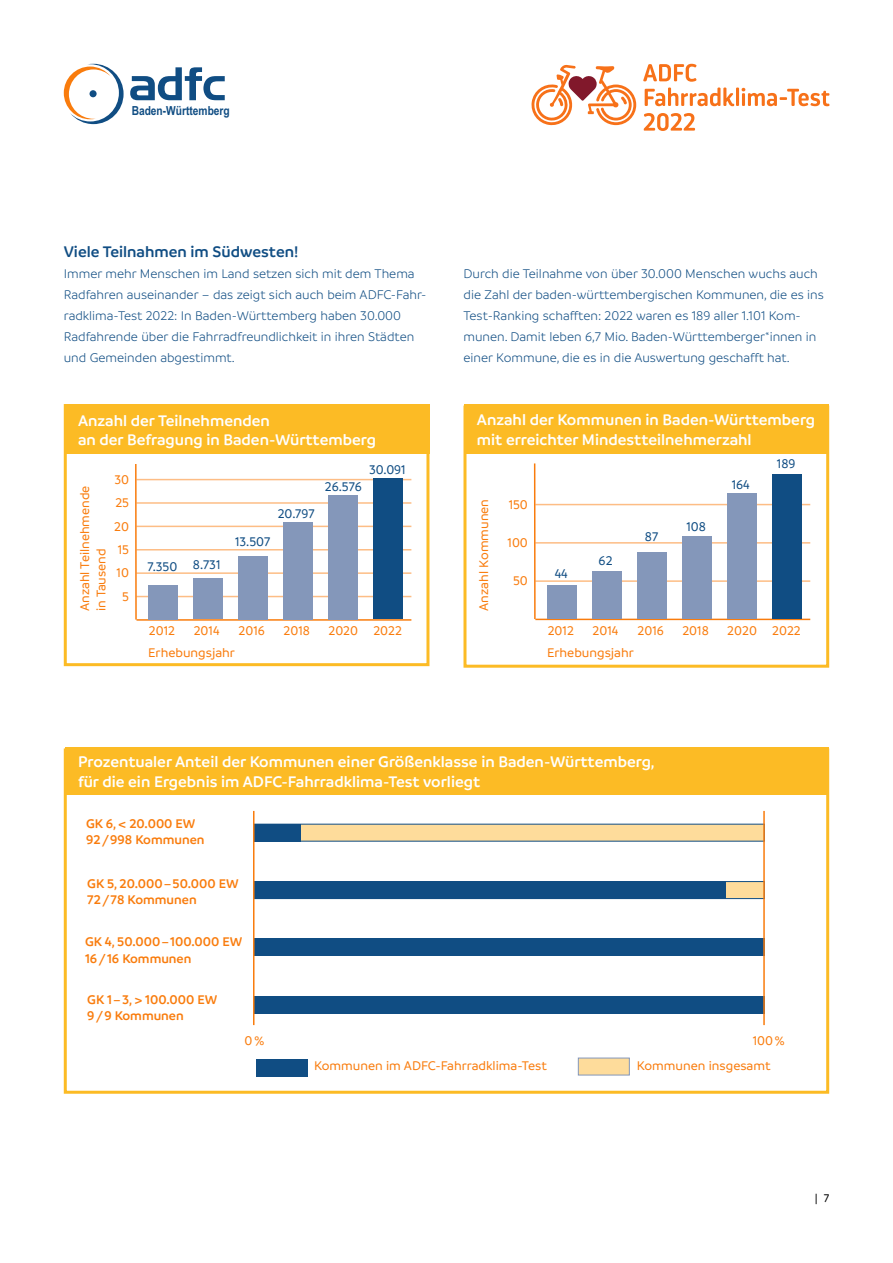
<style>
.page{position:relative;width:893px;height:1263px;background:#fff}
.page>*{position:absolute;margin:0;border:0;box-sizing:border-box;transform-origin:0 0}
.t1{font:600 16.5px/19.8px "Branding";color:#fff}
.Überschrift_3_im_Fli{font:600 16.5px "Branding";color:#104d83}
.Fließtext___Branding{font:300 13.5px/21px "Branding";color:#104d83}
.Fließtext___Branding-2{font:500 13.5px/16.2px "Branding";color:#f97c0d}
.Tabelle_Spaltenbezei{font:600 13.5px/16.2px "Branding";color:#f97c0d}
.Tabelle_Spaltenbezei-2{font:500 13.5px "Branding";color:#f97c0d}
.Fließtext___Branding-3{font:500 13.5px "Branding";color:#104d83}
.t2{font:700 12.45px "Arial Narrow";color:#104d83}
.t3{font:500 12px "Branding";color:#000}
</style>
<div class="page">
<svg style="left:130px;top:67px;width:95px;height:33px"></svg>
<svg style="left:64px;top:64px;width:60px;height:60px"></svg>
<div style="left:90px;top:90px;width:7px;height:7px;background:#104d83;border-radius:50%"></div>
<svg style="left:643px;top:64px;width:54px;height:18px"></svg>
<svg style="left:645px;top:88px;width:89px;height:18px"></svg>
<hr style="left:736px;top:88px;width:3px;height:18px;background:#f77119">
<svg style="left:742px;top:88px;width:87px;height:18px"></svg>
<svg style="left:644px;top:113px;width:51px;height:18px"></svg>
<svg style="left:531px;top:65px;width:105px;height:61px"></svg>
<div style="left:64px;top:404px;width:365px;height:262px;border:3px solid #fcbb25"></div>
<div style="left:65px;top:405px;width:364px;height:49px;background:#fcbb25"></div>
<hr style="left:136px;top:619px;width:275px;height:2px;background:#f97c0d">
<hr style="left:136px;top:596px;width:275px;height:1px;background:#fdbd85">
<hr style="left:136px;top:572px;width:275px;height:2px;background:#fdbd85">
<hr style="left:136px;top:549px;width:275px;height:1px;background:#fdbd85">
<hr style="left:136px;top:526px;width:275px;height:1px;background:#fdbd85">
<hr style="left:136px;top:502px;width:275px;height:2px;background:#fdbd85">
<hr style="left:136px;top:479px;width:275px;height:1px;background:#fdbd85">
<hr style="left:135px;top:464px;width:2px;height:156px;background:#f97c0d">
<div style="left:148px;top:585px;width:30px;height:34px;background:#8497ba"></div>
<div style="left:193px;top:578px;width:30px;height:41px;background:#8497ba"></div>
<div style="left:238px;top:556px;width:30px;height:63px;background:#8497ba"></div>
<div style="left:283px;top:522px;width:30px;height:97px;background:#8497ba"></div>
<div style="left:328px;top:495px;width:30px;height:124px;background:#8497ba"></div>
<div style="left:373px;top:478px;width:30px;height:141px;background:#104d83"></div>
<div style="left:463px;top:406px;width:366px;height:262px;border:3px solid #fcbb25"></div>
<div style="left:464px;top:404px;width:364px;height:49px;background:#fcbb25"></div>
<hr style="left:535px;top:619px;width:275px;height:1px;background:#f97c0d">
<hr style="left:535px;top:580px;width:275px;height:2px;background:#fdbd85">
<hr style="left:535px;top:542px;width:275px;height:2px;background:#fdbd85">
<hr style="left:535px;top:504px;width:275px;height:1px;background:#fdbd85">
<hr style="left:534px;top:463px;width:2px;height:156px;background:#f97c0d">
<div style="left:547px;top:585px;width:29px;height:34px;background:#8497ba"></div>
<div style="left:592px;top:571px;width:29px;height:48px;background:#8497ba"></div>
<div style="left:637px;top:552px;width:29px;height:67px;background:#8497ba"></div>
<div style="left:682px;top:536px;width:30px;height:83px;background:#8497ba"></div>
<div style="left:727px;top:493px;width:30px;height:126px;background:#8497ba"></div>
<div style="left:772px;top:474px;width:30px;height:145px;background:#104d83"></div>
<div style="left:65px;top:747px;width:764px;height:48px;background:#fcbb25"></div>
<div style="left:254px;top:824px;width:511px;height:17px;background:#fedc9b"></div>
<div style="left:254px;top:881px;width:511px;height:18px;background:#fedc9b;border:1px solid #104d83"></div>
<div style="left:254px;top:939px;width:510px;height:17px;background:#104d83"></div>
<div style="left:254px;top:996px;width:510px;height:17px;background:#104d83"></div>
<div style="left:254px;top:824px;width:47px;height:17px;background:#104d83"></div>
<div style="left:254px;top:881px;width:471px;height:17px;background:#104d83"></div>
<hr style="left:253px;top:811px;width:1px;height:214px;background:#f97c0d">
<hr style="left:763px;top:811px;width:2px;height:214px;background:#f97c0d">
<div style="left:256px;top:1059px;width:51px;height:17px;background:#104d83"></div>
<div style="left:578px;top:1058px;width:52px;height:17px;background:#fedc9b;border:1px solid #8497ba"></div>
<div style="left:64px;top:748px;width:765px;height:346px;border:3px solid #fcbb25"></div>
<p class="t2" style="left:132px;top:104px;width:100px">Baden-Württemberg</p>
<p class="Überschrift_3_im_Fli" style="left:64px;top:243px;width:236px">Viele Teilnahmen im Südwesten!</p>
<p class="Fließtext___Branding" style="left:64px;top:263px;width:364px">Immer mehr Menschen im Land setzen sich mit dem Thema Radfahren auseinander – das zeigt sich auch beim ADFC-Fahr&shy;radklima-Test 2022: In Baden-Württemberg haben 30.000<br>Radfahrende über die Fahrradfreundlichkeit in ihren Städten und Gemeinden abgestimmt.</p>
<p class="Fließtext___Branding" style="left:463px;top:263px;width:362px">Durch die Teilnahme von über 30.000 Menschen wuchs auch die Zahl der baden-württembergischen Kommunen, die es ins Test-Ranking schafften: 2022 waren es 189 aller 1.101 Kom&shy;munen. Damit leben 6,7 Mio. Baden-Württemberger*innen in einer Kommune, die es in die Auswertung geschafft hat.</p>
<p class="t1" style="left:78px;top:410px;width:299px">Anzahl der Teilnehmenden<br>an der Befragung in Baden-Württemberg</p>
<p class="Fließtext___Branding-2" style="left:77px;top:611px;width:127px;rotate:-90deg">Anzahl Teilnehmende in Tausend</p>
<p class="Tabelle_Spaltenbezei-2" style="left:149px;top:624px;width:28px">2012</p>
<p class="Tabelle_Spaltenbezei-2" style="left:194px;top:624px;width:27px">2014</p>
<p class="Tabelle_Spaltenbezei-2" style="left:239px;top:624px;width:28px">2016</p>
<p class="Tabelle_Spaltenbezei-2" style="left:284px;top:624px;width:28px">2018</p>
<p class="Tabelle_Spaltenbezei-2" style="left:328px;top:624px;width:31px">2020</p>
<p class="Fließtext___Branding-2" style="left:148px;top:645px;width:88px">Erhebungsjahr</p>
<p class="Fließtext___Branding-3" style="left:369px;top:463px;width:38px">30.091</p>
<p class="Fließtext___Branding-2" style="left:114px;top:471px;width:16px">30</p>
<p class="Fließtext___Branding-3" style="left:325px;top:480px;width:38px">26.576</p>
<p class="Fließtext___Branding-2" style="left:115px;top:495px;width:15px">25</p>
<p class="Fließtext___Branding-3" style="left:278px;top:506px;width:38px">20.797</p>
<p class="Fließtext___Branding-2" style="left:114px;top:518px;width:16px">20</p>
<p class="Fließtext___Branding-3" style="left:235px;top:535px;width:37px">13.507</p>
<p class="Fließtext___Branding-2" style="left:118px;top:542px;width:13px">15</p>
<p class="Fließtext___Branding-3" style="left:147px;top:559px;width:31px">7.350</p>
<p class="Fließtext___Branding-3" style="left:193px;top:557px;width:29px">8.731</p>
<p class="Fließtext___Branding-2" style="left:117px;top:565px;width:14px">10</p>
<p class="Fließtext___Branding-2" style="left:122px;top:588px;width:8px">5</p>
<p class="Tabelle_Spaltenbezei-2" style="left:373px;top:624px;width:30px">2022</p>
<p class="t1" style="left:477px;top:410px;width:340px">Anzahl der Kommunen in Baden-Württemberg mit erreichter Mindestteilnehmerzahl</p>
<p class="Fließtext___Branding-2" style="left:476px;top:611px;width:113px;rotate:-90deg">Anzahl Kommunen</p>
<p class="Fließtext___Branding-2" style="left:509px;top:496px;width:21px">150</p>
<p class="Fließtext___Branding-2" style="left:507px;top:535px;width:22px">100</p>
<p class="Fließtext___Branding-2" style="left:513px;top:573px;width:16px">50</p>
<p class="Fließtext___Branding-3" style="left:555px;top:566px;width:15px">44</p>
<p class="Fließtext___Branding-3" style="left:599px;top:553px;width:15px">62</p>
<p class="Fließtext___Branding-3" style="left:645px;top:529px;width:15px">87</p>
<p class="Fließtext___Branding-3" style="left:686px;top:519px;width:21px">108</p>
<p class="Fließtext___Branding-3" style="left:732px;top:478px;width:20px">164</p>
<p class="Fließtext___Branding-3" style="left:777px;top:457px;width:20px">189</p>
<p class="Tabelle_Spaltenbezei-2" style="left:548px;top:623px;width:28px">2012</p>
<p class="Tabelle_Spaltenbezei-2" style="left:593px;top:623px;width:27px">2014</p>
<p class="Tabelle_Spaltenbezei-2" style="left:637px;top:623px;width:28px">2016</p>
<p class="Tabelle_Spaltenbezei-2" style="left:682px;top:623px;width:28px">2018</p>
<p class="Tabelle_Spaltenbezei-2" style="left:727px;top:623px;width:31px">2020</p>
<p class="Fließtext___Branding-2" style="left:547px;top:644px;width:88px">Erhebungsjahr</p>
<p class="Tabelle_Spaltenbezei-2" style="left:772px;top:623px;width:30px">2022</p>
<p class="t1" style="left:78px;top:752px;width:578px">Prozentualer Anteil der Kommunen einer Größenklasse in Baden-Württemberg, für die ein Ergebnis im ADFC-Fahrradklima-Test vorliegt</p>
<p class="Tabelle_Spaltenbezei" style="left:86px;top:815px;width:120px">GK 6, &lt; 20.000 EW<br>92 / 998 Kommunen</p>
<p class="Tabelle_Spaltenbezei" style="left:87px;top:876px;width:153px">GK 5, 20.000 – 50.000 EW<br>72 / 78 Kommunen</p>
<p class="Tabelle_Spaltenbezei" style="left:85px;top:934px;width:159px">GK 4, 50.000 – 100.000 EW<br>16 / 16 Kommunen</p>
<p class="Tabelle_Spaltenbezei" style="left:87px;top:991px;width:132px">GK 1 – 3, &gt; 100.000 EW<br>9 / 9 Kommunen</p>
<p class="Tabelle_Spaltenbezei-2" style="left:244px;top:1033px;width:21px">0%</p>
<p class="Tabelle_Spaltenbezei-2" style="left:753px;top:1033px;width:34px">100 %</p>
<p class="Fließtext___Branding-2" style="left:314px;top:1057px;width:234px">Kommunen im ADFC-Fahrradklima-Test</p>
<p class="Fließtext___Branding-2" style="left:637px;top:1057px;width:135px">Kommunen insgesamt</p>
<p class="t3" style="left:815px;top:1192px;width:16px">| 7</p>
</div>
